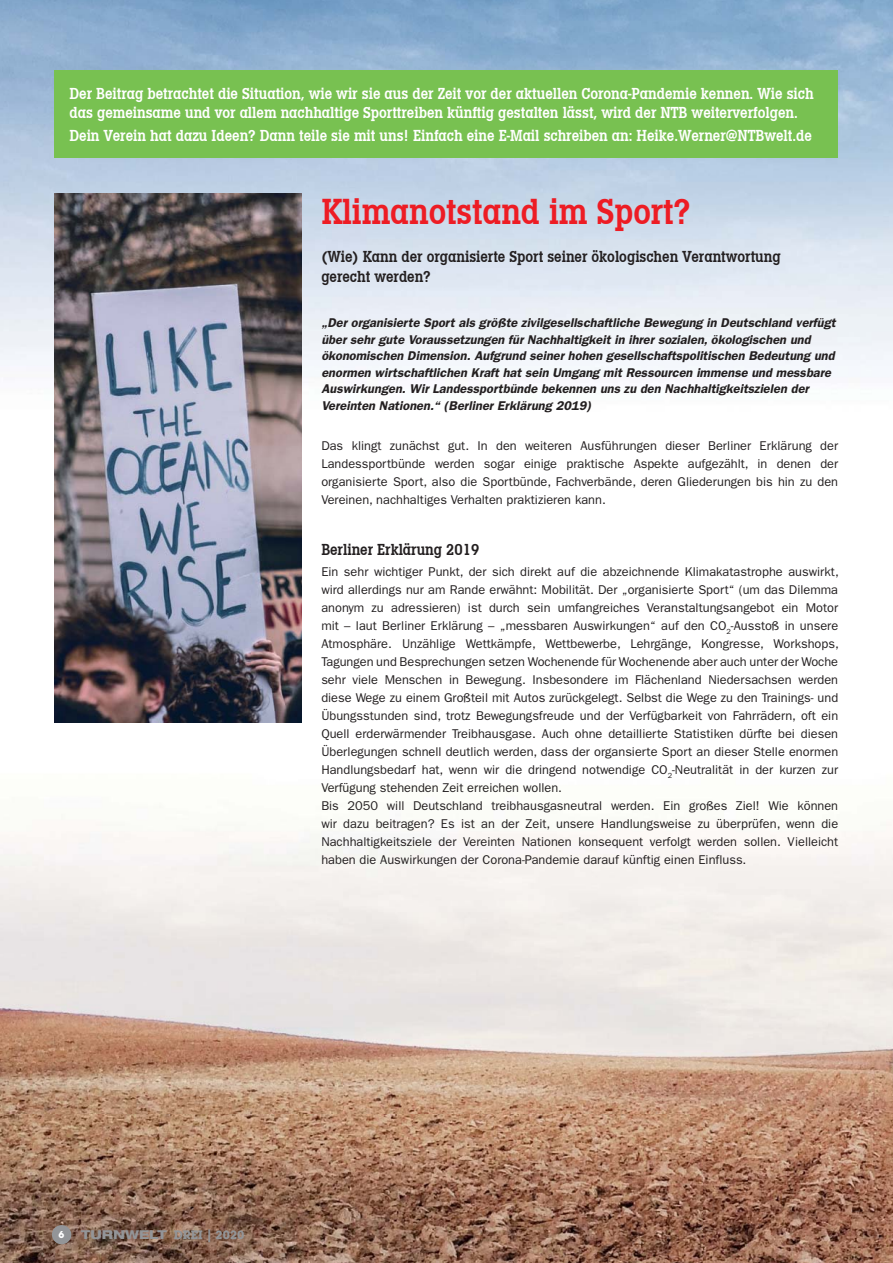
<style>
.page{position:relative;width:893px;height:1263px;background:#fff}
.page>*{position:absolute;margin:0;border:0;box-sizing:border-box;transform-origin:0 0}
.t1{font:37.5px "Lubalin Graph Cd ITCTT Demi";color:#ed1c24}
.t2{font:16.5px/19.8px "Lubalin Graph Cd ITCTT Demi";color:#fff}
.t3{font:16.5px/19.8px "Lubalin Graph Cd ITCTT Demi";color:#231f20}
.t4{font:12.75px/18px "Franklin Gothic";color:#231f20;text-align:justify}
.t5{font:italic 600 12.75px/16.5px "Franklin Gothic";color:#231f20}
.t6{font:12.75px "Lubalin Graph Md ITCTT Bold";color:#939598}
.t7{font:700 10.5px "Lubalin Graph Md ITC";color:#fff}
.s1{font-family:"Helvetica Neue";font-weight:800;font-stretch:expanded;font-size:12.3px}
</style>
<div class="page">
<img style="left:0;top:0;width:893px;height:420px">
<img style="left:0;top:806px;width:893px;height:457px">
<div style="left:55px;top:70px;width:783px;height:87px;background:#78c151"></div>
<img style="left:55px;top:194px;width:247px;height:528px">
<div style="left:52px;top:1225px;width:19px;height:19px;background:#939598;border-radius:50%"></div>
<p class="t2" style="left:70px;top:83px;width:745px">Der Beitrag betrachtet die Situation, wie wir sie aus der Zeit vor der aktuellen Corona-Pandemie kennen. Wie sich das gemeinsame und vor allem nachhaltige Sporttreiben künftig gestalten lässt, wird der NTB weiterverfolgen.</p>
<p class="t2" style="left:70px;top:125px;width:744px">Dein Verein hat dazu Ideen? Dann teile sie mit uns! Einfach eine E-Mail schreiben an: Heike.Werner@NTBwelt.de</p>
<h1 class="t1" style="left:321px;top:189px;width:371px">Klimanotstand im Sport?</h1>
<p class="t3" style="left:321px;top:246px;width:461px">(Wie) Kann der organisierte Sport seiner ökologischen Verantwortung gerecht werden?</p>
<p class="t5" style="left:321px;top:316px;width:516px">„Der organisierte Sport als größte zivilgesellschaftliche Bewegung in Deutschland verfügt über sehr gute Voraussetzungen für Nachhaltigkeit in ihrer sozialen, ökologischen und ökonomischen Dimension. Aufgrund seiner hohen gesellschaftspolitischen Bedeutung und enormen wirtschaftlichen Kraft hat sein Umgang mit Ressourcen immense und messbare Auswirkungen. Wir Landessportbünde bekennen uns zu den Nachhaltigkeitszielen der Vereinten Nationen.“ (Berliner Erklärung 2019)</p>
<p class="t4" style="left:321px;top:438px;width:518px">Das klingt zunächst gut. In den weiteren Ausführungen dieser Berliner Erklärung der Landessportbünde werden sogar einige praktische Aspekte aufgezählt, in denen der organisierte Sport, also die Sportbünde, Fachverbände, deren Gliederungen bis hin zu den Vereinen, nachhaltiges Verhalten praktizieren kann.</p>
<p class="t3" style="left:321px;top:540px;width:160px">Berliner Erklärung 2019</p>
<p class="t4" style="left:321px;top:564px;width:519px;text-align:left">Ein sehr wichtiger Punkt, der sich direkt auf die abzeichnende Klimakatastrophe auswirkt, wird allerdings nur am Rande erwähnt: Mobilität. Der „organisierte Sport“ (um das Dilemma anonym zu adressieren) ist durch sein umfangreiches Veranstaltungsangebot ein Motor mit – laut Berliner Erklärung – „messbaren Auswirkungen“ auf den CO<sub>2</sub>-Ausstoß in unsere Atmosphäre. Unzählige Wettkämpfe, Wettbewerbe, Lehrgänge, Kongresse, Workshops, Tagungen und Besprechungen setzen Wochenende für Wochenende aber auch unter der Woche sehr viele Menschen in Bewegung. Insbesondere im Flächenland Niedersachsen werden diese Wege zu einem Großteil mit Autos zurückgelegt. Selbst die Wege zu den Trainings- und Übungsstunden sind, trotz Bewegungsfreude und der Verfügbarkeit von Fahrrädern, oft ein Quell erderwärmender Treibhausgase. Auch ohne detaillierte Statistiken dürfte bei diesen Überlegungen schnell deutlich werden, dass der organsierte Sport an dieser Stelle enormen Handlungsbedarf hat, wenn wir die dringend notwendige CO<sub>2</sub>-Neutralität in der kurzen zur Verfügung stehenden Zeit erreichen wollen.<br>Bis 2050 will Deutschland treibhausgasneutral werden. Ein großes Ziel! Wie können wir dazu beitragen? Es ist an der Zeit, unsere Handlungsweise zu überprüfen, wenn die Nachhaltigkeitsziele der Vereinten Nationen konsequent verfolgt werden sollen. Vielleicht haben die Auswirkungen der Corona-Pandemie darauf künftig einen Einfluss.</p>
<p class="t7" style="left:59px;top:1228px;width:7px">6</p>
<p class="t6" style="left:81px;top:1227px;width:165px"><span class="s1">TURNWELT</span> DREI | 2020</p>
</div>
